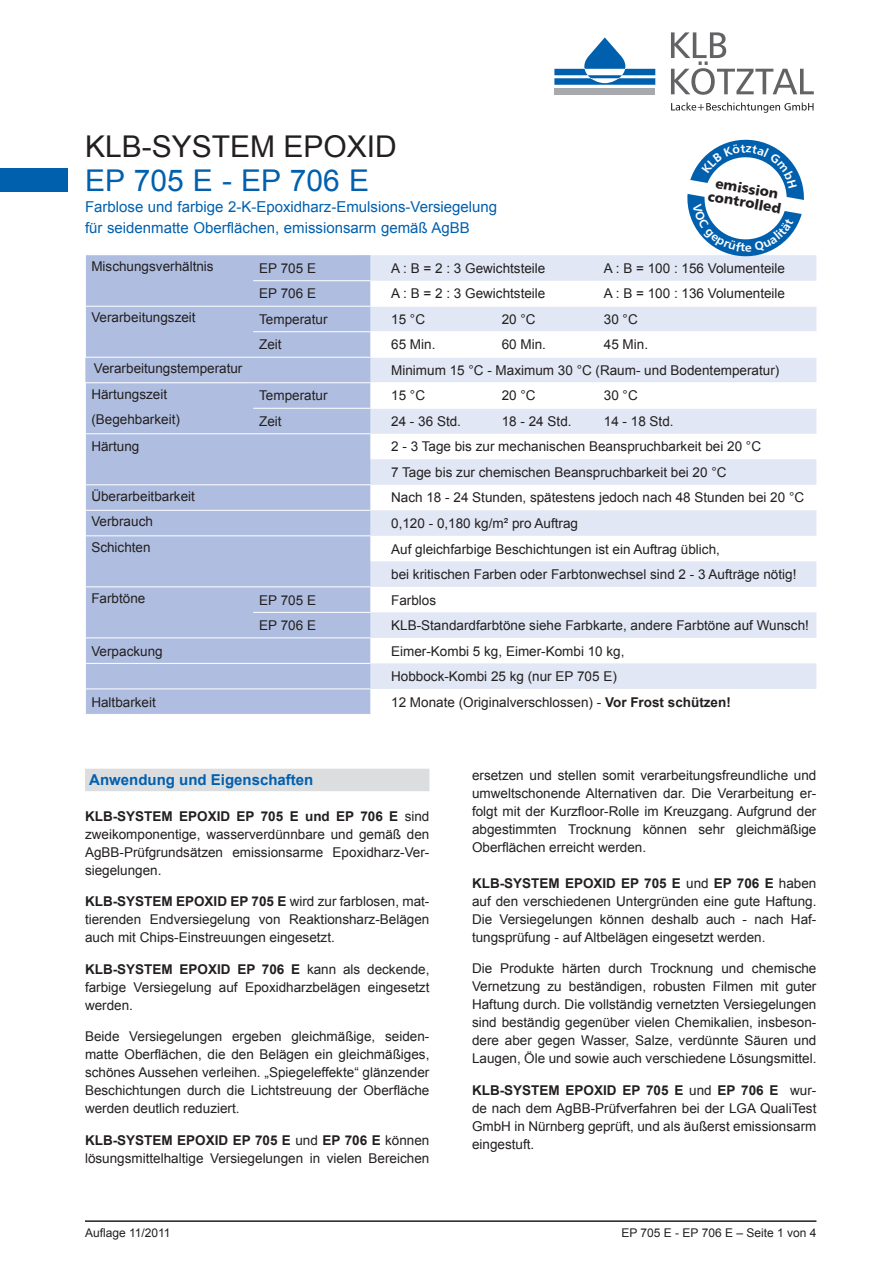
<style>
.page{position:relative;width:893px;height:1263px;background:#fff}
.page>*{position:absolute;margin:0;border:0;box-sizing:border-box;transform-origin:0 0}
.t1{font:30px "Arial";color:#231f20}
.t2{font:30px "Arial";color:#0160ae}
.t3{font:15px/21px "Arial";color:#0160ae}
.t4{font:700 15px "Arial";color:#0160ae}
.t5{font:14.1px/14.1px "Humanist 777 BT Black B";color:#231f20;text-align:center}
.t6{font:13.5px/18px "Arial";color:#231f20;text-align:justify}
.t7{font:12px "Arial";color:#231f20}
.s1{font-weight:700}
</style>
<div class="page">
<svg style="left:671px;top:102px;width:142px;height:11px"></svg>
<svg style="left:671px;top:32px;width:143px;height:63px"></svg>
<svg style="left:554px;top:37px;width:101px;height:48px"></svg>
<div style="left:554px;top:88px;width:101px;height:6px;background:#a8a9ad"></div>
<hr style="left:85px;top:1220px;width:731px;height:2px;background:#231f20">
<div style="left:0;top:168px;width:68px;height:24px;background:#0160ae"></div>
<div style="left:85px;top:769px;width:344px;height:22px;background:#dcdddf"></div>
<svg style="left:370px;top:255px;width:446px;height:434px;fill:#e1e7f4"></svg>
<hr style="left:357px;top:306px;width:459px;height:1px;background:#fff">
<hr style="left:357px;top:331px;width:459px;height:1px;background:#fff">
<hr style="left:357px;top:357px;width:459px;height:1px;background:#fff">
<hr style="left:357px;top:382px;width:459px;height:1px;background:#fff">
<hr style="left:357px;top:408px;width:459px;height:1px;background:#fff">
<div style="left:85px;top:255px;width:285px;height:459px;background:#afbee0"></div>
<svg style="left:85px;top:255px;width:1px;height:102px"></svg>
<hr style="left:85px;top:306px;width:285px;height:1px;background:#fff">
<hr style="left:253px;top:331px;width:117px;height:1px;background:#fff">
<hr style="left:253px;top:382px;width:117px;height:1px;background:#fff">
<hr style="left:253px;top:408px;width:117px;height:1px;background:#fff">
<hr style="left:85px;top:357px;width:285px;height:1px;background:#fff">
<hr style="left:85px;top:433px;width:285px;height:1px;background:#fff">
<hr style="left:85px;top:484px;width:285px;height:1px;background:#fff">
<hr style="left:85px;top:510px;width:285px;height:1px;background:#fff">
<hr style="left:85px;top:535px;width:285px;height:1px;background:#fff">
<hr style="left:85px;top:586px;width:285px;height:1px;background:#fff">
<hr style="left:253px;top:612px;width:117px;height:1px;background:#fff">
<hr style="left:85px;top:638px;width:285px;height:1px;background:#fff">
<svg style="left:85px;top:383px;width:1px;height:331px"></svg>
<hr style="left:85px;top:663px;width:285px;height:1px;background:#fff">
<hr style="left:85px;top:689px;width:285px;height:1px;background:#fff">
<hr style="left:253px;top:280px;width:117px;height:1px;background:#fff">
<hr style="left:85px;top:382px;width:168px;height:1px;background:#fff">
<svg style="left:683px;top:139px;width:125px;height:122px"></svg>
<h1 class="t1" style="left:85px;top:130px;width:313px">KLB-SYSTEM EPOXID</h1>
<h1 class="t2" style="left:85px;top:163px;width:286px">EP 705 E - EP 706 E</h1>
<p class="t3" style="left:85px;top:196px;width:414px">Farblose und farbige 2-K-Epoxidharz-Emulsions-Versiegelung für seidenmatte Oberflächen, emissionsarm gemäß AgBB</p>
<p class="t5" style="left:711px;top:175px;width:76px;rotate:10deg">emission controlled</p>
<p class="t6" style="left:91px;top:257px;width:124px">Mischungsverhältnis</p>
<p class="t6" style="left:259px;top:255px;width:58px;line-height:25.5px">EP 705 E<br>EP 706 E</p>
<p class="t6" style="left:91px;top:308px;width:106px">Verarbeitungszeit</p>
<p class="t6" style="left:259px;top:306px;width:70px;line-height:25.5px">Temperatur<br>Zeit</p>
<p class="t6" style="left:91px;top:356px;width:153px;line-height:25.5px">Verarbeitungstemperatur<br>Härtungszeit</p>
<p class="t6" style="left:259px;top:387px;width:70px">Temperatur</p>
<p class="t6" style="left:91px;top:410px;width:90px">(Begehbarkeit)</p>
<p class="t6" style="left:259px;top:412px;width:24px">Zeit</p>
<p class="t6" style="left:91px;top:438px;width:50px">Härtung</p>
<p class="t6" style="left:91px;top:483px;width:105px;line-height:25.5px;text-align:left">Überarbeitbarkeit<br>Verbrauch<br>Schichten</p>
<p class="t6" style="left:91px;top:589px;width:56px">Farbtöne</p>
<p class="t6" style="left:259px;top:587px;width:58px;line-height:25.5px">EP 705 E<br>EP 706 E</p>
<p class="t6" style="left:91px;top:642px;width:73px">Verpackung</p>
<p class="t6" style="left:91px;top:693px;width:66px">Haltbarkeit</p>
<p class="t6" style="left:391px;top:259px;width:156px">A : B = 2 : 3 Gewichtsteile</p>
<p class="t6" style="left:604px;top:259px;width:183px">A : B = 100 : 156 Volumenteile</p>
<p class="t6" style="left:391px;top:285px;width:156px">A : B = 2 : 3 Gewichtsteile</p>
<p class="t6" style="left:604px;top:285px;width:183px">A : B = 100 : 136 Volumenteile</p>
<p class="t6" style="left:391px;top:310px;width:35px">15 °C</p>
<p class="t6" style="left:502px;top:310px;width:35px">20 °C</p>
<p class="t6" style="left:604px;top:310px;width:35px">30 °C</p>
<p class="t6" style="left:391px;top:336px;width:46px">65 Min.</p>
<p class="t6" style="left:502px;top:336px;width:46px">60 Min.</p>
<p class="t6" style="left:391px;top:332px;width:390px;line-height:25.5px;text-align:left;text-indent:213px">45 Min.<br>Minimum 15 °C - Maximum 30 °C (Raum- und Bodentemperatur)<br>15 °C</p>
<p class="t6" style="left:502px;top:387px;width:35px">20 °C</p>
<p class="t6" style="left:604px;top:387px;width:35px">30 °C</p>
<p class="t6" style="left:391px;top:409px;width:419px;line-height:25.5px;text-align:left;text-indent:213px">14 - 18 Std.<br>2 - 3 Tage bis zur mechanischen Beanspruchbarkeit bei 20 °C<br>7 Tage bis zur chemischen Beanspruchbarkeit bei 20 °C<br>Nach 18 - 24 Stunden, spätestens jedoch nach 48 Stunden bei 20 °C 0,120 - 0,180 kg/m² pro Auftrag<br>Auf gleichfarbige Beschichtungen ist ein Auftrag üblich,<br>bei kritischen Farben oder Farbtonwechsel sind 2 - 3 Aufträge nötig!<br>Farblos<br>KLB-Standardfarbtöne siehe Farbkarte, andere Farbtöne auf Wunsch!<br>Eimer-Kombi 5 kg, Eimer-Kombi 10 kg,<br>Hobbock-Kombi 25 kg (nur EP 705 E)<br>12 Monate (Originalverschlossen) - <span class="s1">Vor Frost schützen!</span></p>
<p class="t6" style="left:391px;top:412px;width:71px">24 - 36 Std.</p>
<p class="t6" style="left:502px;top:412px;width:71px">18 - 24 Std.</p>
<p class="t4" style="left:89px;top:771px;width:226px">Anwendung und Eigenschaften</p>
<p class="t6" style="left:85px;top:807px;width:346px"><span class="s1">KLB-SYSTEM EPOXID EP 705 E und EP 706 E</span> sind zweikomponentige, wasserverdünnbare und gemäß den AgBB-Prüfgrundsätzen emissionsarme Epoxidharz-Ver&shy;siegelungen.</p>
<p class="t6" style="left:85px;top:893px;width:346px"><span class="s1">KLB-SYSTEM EPOXID EP 705 E</span> wird zur farblosen, mat&shy;tierenden Endversiegelung von Reaktionsharz-Belägen auch mit Chips-Einstreuungen eingesetzt.</p>
<p class="t6" style="left:85px;top:960px;width:346px"><span class="s1">KLB-SYSTEM EPOXID EP 706 E</span> kann als deckende, farbige Versiegelung auf Epoxidharzbelägen eingesetzt werden.</p>
<p class="t6" style="left:85px;top:1028px;width:346px">Beide Versiegelungen ergeben gleichmäßige, seiden&shy;matte Oberflächen, die den Belägen ein gleichmäßiges, schönes Aussehen verleihen. „Spiegeleffekte“ glänzender Beschichtungen durch die Lichtstreuung der Oberfläche werden deutlich reduziert.</p>
<p class="t6" style="left:85px;top:1131px;width:346px"><span class="s1">KLB-SYSTEM EPOXID EP 705 E</span> und <span class="s1">EP 706 E</span> können lösungsmittelhaltige Versiegelungen in vielen Bereichen</p>
<p class="t6" style="left:472px;top:766px;width:346px">ersetzen und stellen somit verarbeitungsfreundliche und umweltschonende Alternativen dar. Die Verarbeitung er&shy;folgt mit der Kurzfloor-Rolle im Kreuzgang. Aufgrund der abgestimmten Trocknung können sehr gleichmäßige Oberflächen erreicht werden.</p>
<p class="t6" style="left:472px;top:874px;width:346px"><span class="s1">KLB-SYSTEM EPOXID EP 705 E</span> und <span class="s1">EP 706 E</span> haben auf den verschiedenen Untergründen eine gute Haftung.<br>Die Versiegelungen können deshalb auch - nach Haf&shy;tungsprüfung - auf Altbelägen eingesetzt werden.</p>
<p class="t6" style="left:472px;top:959px;width:346px">Die Produkte härten durch Trocknung und chemische Vernetzung zu beständigen, robusten Filmen mit guter Haftung durch. Die vollständig vernetzten Versiegelungen sind beständig gegenüber vielen Chemikalien, insbeson&shy;dere aber gegen Wasser, Salze, verdünnte Säuren und Laugen, Öle und sowie auch verschiedene Lösungsmittel.</p>
<p class="t6" style="left:472px;top:1081px;width:346px"><span class="s1">KLB-SYSTEM EPOXID EP 705 E</span> und <span class="s1">EP 706 E</span> wur&shy;de nach dem AgBB-Prüfverfahren bei der LGA QualiTest GmbH in Nürnberg geprüft, und als äußerst emissionsarm eingestuft.</p>
<p class="t7" style="left:85px;top:1227px;width:87px">Auflage 11/2011</p>
<p class="t7" style="left:621px;top:1227px;width:197px">EP 705 E - EP 706 E – Seite 1 von 4</p>
</div>
